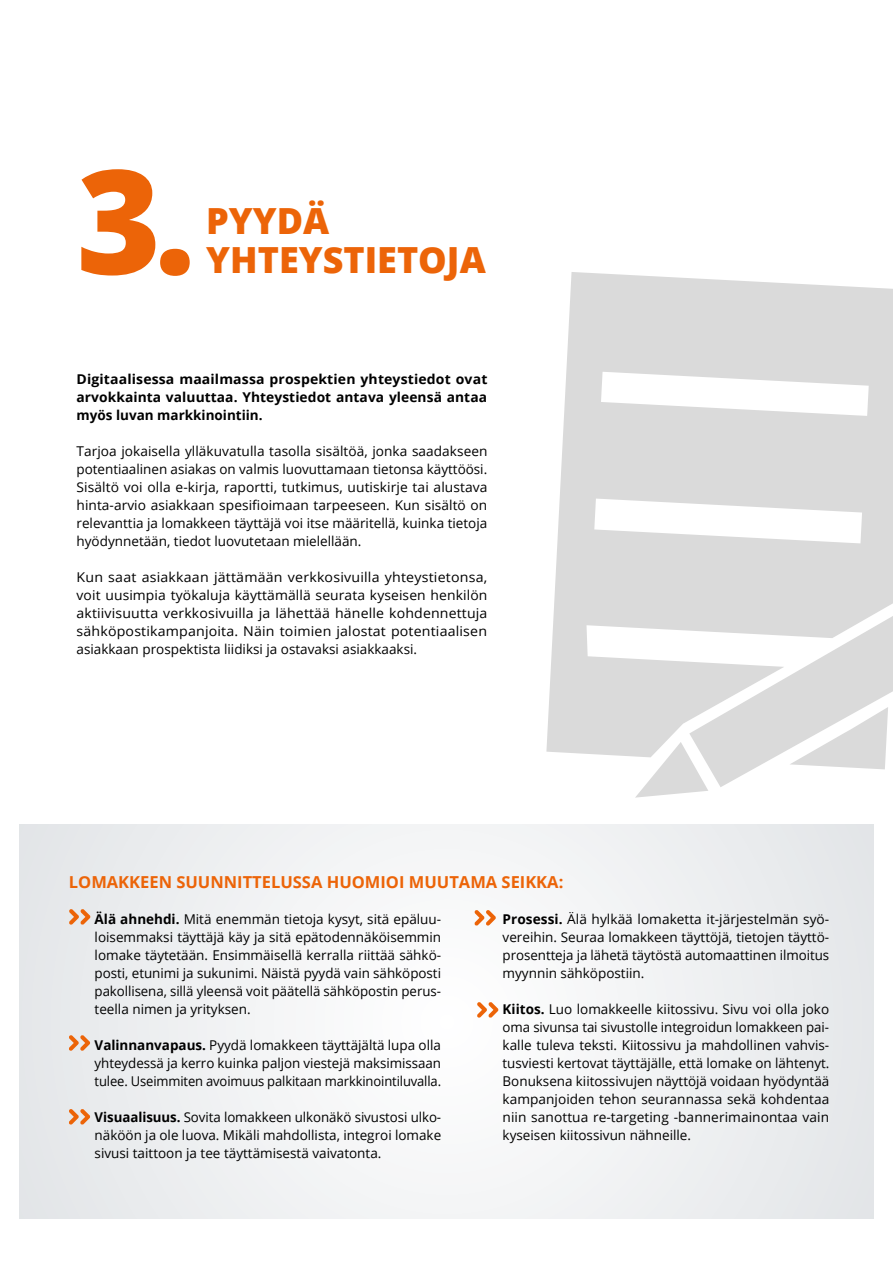
<style>
.page{position:relative;width:893px;height:1263px;background:#fff}
.page>*{position:absolute;margin:0;border:0;box-sizing:border-box;transform-origin:0 0}
.t1{font:800 144.75px "Open Sans";color:#ec6408}
.t2{font:800 36px/39px "Open Sans";color:#ec6408}
.t3{font:700 16.5px "Open Sans";color:#ec6408}
.t4{font:13.5px/18px "Open Sans";color:#000;text-align:justify}
.t5{font:13.5px/18px "Open Sans";color:#000;text-align:justify;scale:1.05 1}
.t6{font:700 13.5px/18px "Open Sans";color:#000;text-align:justify;scale:1.04 1}
.s1{font-weight:700}
</style>
<div class="page">
<div style="left:19px;top:824px;width:855px;height:394px;background:#f0f1f3"></div>
<svg style="left:69px;top:909px;width:22px;height:16px"></svg>
<svg style="left:69px;top:1035px;width:21px;height:16px"></svg>
<svg style="left:69px;top:1109px;width:21px;height:16px"></svg>
<svg style="left:474px;top:910px;width:22px;height:16px"></svg>
<svg style="left:477px;top:1002px;width:22px;height:16px"></svg>
<svg style="left:546px;top:272px;width:347px;height:526px;fill:#dadada"></svg>
<h1 class="t1" style="left:76px;top:111px;width:121px">3.</h1>
<h2 class="t2" style="left:206px;top:200px;width:281px">PYYDÄ<br>YHTEYSTIETOJA</h2>
<p class="t6" style="left:77px;top:369px;width:397px">Digitaalisessa maailmassa prospektien yhteystiedot ovat arvokkainta valuuttaa. Yhteystiedot antava yleensä antaa myös luvan markkinointiin.</p>
<p class="t4" style="left:77px;top:441px;width:412px">Tarjoa jokaisella ylläkuvatulla tasolla sisältöä, jonka saadakseen potentiaalinen asiakas on valmis luovuttamaan tietonsa käyttöösi.<br>Sisältö voi olla e-kirja, raportti, tutkimus, uutiskirje tai alustava hinta-arvio asiakkaan spesifioimaan tarpeeseen. Kun sisältö on relevanttia ja lomakkeen täyttäjä voi itse määritellä, kuinka tietoja hyödynnetään, tiedot luovutetaan mielellään.</p>
<p class="t5" style="left:77px;top:567px;width:393px">Kun saat asiakkaan jättämään verkkosivuilla yhteystietonsa, voit uusimpia työkaluja käyttämällä seurata kyseisen henkilön aktiivisuutta verkkosivuilla ja lähettää hänelle kohdennettuja sähköpostikampanjoita. Näin toimien jalostat potentiaalisen asiakkaan prospektista liidiksi ja ostavaksi asiakkaaksi.</p>
<p class="t3" style="left:69px;top:870px;width:496px">LOMAKKEEN SUUNNITTELUSSA HUOMIOI MUUTAMA SEIKKA:</p>
<p class="t4" style="left:95px;top:909px;width:348px"><span class="s1">Älä ahnehdi.</span> Mitä enemmän tietoja kysyt, sitä epäluu&shy;loisemmaksi täyttäjä käy ja sitä epätodennäköisemmin lomake täytetään. Ensimmäisellä kerralla riittää sähkö&shy;posti, etunimi ja sukunimi. Näistä pyydä vain sähköposti pakollisena, sillä yleensä voit päätellä sähköpostin perus&shy;teella nimen ja yrityksen.</p>
<p class="t4" style="left:95px;top:1035px;width:348px"><span class="s1">Valinnanvapaus.</span> Pyydä lomakkeen täyttäjältä lupa olla yhteydessä ja kerro kuinka paljon viestejä maksimissaan tulee. Useimmiten avoimuus palkitaan markkinointiluvalla.</p>
<p class="t4" style="left:95px;top:1107px;width:348px"><span class="s1">Visuaalisuus.</span> Sovita lomakkeen ulkonäkö sivustosi ulko&shy;näköön ja ole luova. Mikäli mahdollista, integroi lomake sivusi taittoon ja tee täyttämisestä vaivatonta.</p>
<p class="t4" style="left:503px;top:909px;width:328px"><span class="s1">Prosessi.</span> Älä hylkää lomaketta it-järjestelmän syö&shy;vereihin. Seuraa lomakkeen täyttöjä, tietojen täyttö&shy;prosentteja ja lähetä täytöstä automaattinen ilmoitus myynnin sähköpostiin.</p>
<p class="t4" style="left:503px;top:999px;width:328px"><span class="s1">Kiitos.</span> Luo lomakkeelle kiitossivu. Sivu voi olla joko oma sivunsa tai sivustolle integroidun lomakkeen pai&shy;kalle tuleva teksti. Kiitossivu ja mahdollinen vahvis&shy;tusviesti kertovat täyttäjälle, että lomake on lähtenyt.<br>Bonuksena kiitossivujen näyttöjä voidaan hyödyntää kampanjoiden tehon seurannassa sekä kohdentaa niin sanottua re-targeting -bannerimainontaa vain kyseisen kiitossivun nähneille.</p>
</div>
